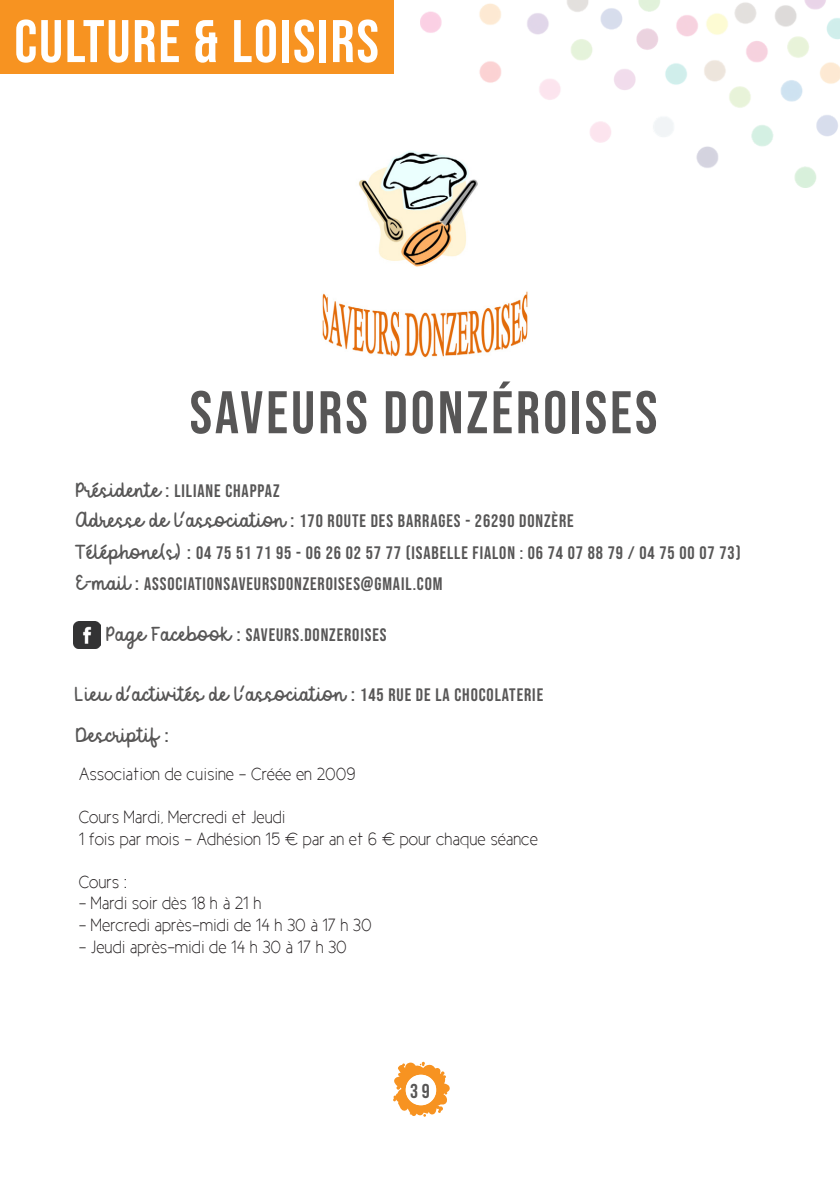
<style>
.page{position:relative;width:840px;height:1191px;background:#fff}
.page>*{position:absolute;margin:0;border:0;box-sizing:border-box;transform-origin:0 0}
.t1{font:60px "Bebas Neue";letter-spacing:.05em;color:#575656}
.t2{font:60px "Bebas Neue";letter-spacing:.03em;color:#fff}
.t3{font:24px "Becca&Perry script";color:#575656}
.t4{font:20px "Bebas Neue";color:#575656}
.t5{font:18px "Bebas Neue";letter-spacing:.05em;color:#575656}
.t6{font:18px "New Cicle Fina";color:#231f20}
.s1{font-family:"Becca&Perry script";font-size:24px}
.s2{font-size:20px}
.s3{font-family:"Bebas Neue";font-size:20px}
.s4{font-family:"Bebas Neue";font-size:18px}
</style>
<div class="page">
<svg style="left:393px;top:1061px;width:56px;height:55px"></svg>
<svg style="left:405px;top:1074px;width:31px;height:31px"></svg>
<div style="left:405px;top:1075px;width:31px;height:30px;background:#fff;border-radius:50%"></div>
<img style="left:322px;top:151px;width:206px;height:207px">
<img style="left:73px;top:621px;width:27px;height:27px">
<img style="left:420px;top:0;width:419px;height:187px">
<div style="left:0;top:0;width:393px;height:74px;background:#f79321"></div>
<p class="t2" style="left:14px;top:7px;width:366px">CULTURE &amp; LOISIRS</p>
<p class="t1" style="left:189px;top:378px;width:469px">SAVEURS DONZÉROISES</p>
<p class="t5" style="left:76px;top:480px;width:205px"><span class="s1">Présidente</span> <span class="s2">:</span> LILIANE CHAPPAZ</p>
<p class="t5" style="left:76px;top:511px;width:499px"><span class="s1">Adresse de l’association</span> <span class="s2">:</span> 170 ROUTE DES BARRAGES - 26290 DONZÈRE</p>
<p class="t5" style="left:75px;top:542px;width:666px"><span class="s1">Téléphone(s)</span> <span class="s2">:</span> 04 75 51 71 95 - 06 26 02 57 77 (ISABELLE FIALON : 06 74 07 88 79 / 04 75 00 07 73)</p>
<p class="t5" style="left:76px;top:573px;width:368px"><span class="s1">E-mail</span> <span class="s2">:</span> ASSOCIATIONSAVEURSDONZEROISES@GMAIL.COM</p>
<p class="t5" style="left:106px;top:625px;width:281px"><span class="s1">Page Facebook</span> <span class="s2">:</span> SAVEURS.DONZEROISES</p>
<p class="t3" style="left:75px;top:679px;width:469px">Lieu d’activités de l’association <span class="s3">:</span> <span class="s4">145 RUE DE LA CHOCOLATERIE</span></p>
<p class="t3" style="left:76px;top:720px;width:94px">Descriptif <span class="s3">:</span></p>
<p class="t6" style="left:79px;top:764px;width:278px">Association de cuisine - Créée en 2009</p>
<p class="t6" style="left:79px;top:807px;width:208px">Cours Mardi, Mercredi et Jeudi</p>
<p class="t6" style="left:79px;top:829px;width:460px">1 fois par mois - Adhésion 15 € par an et 6 € pour chaque séance</p>
<p class="t6" style="left:79px;top:872px;width:50px">Cours :</p>
<p class="t6" style="left:79px;top:893px;width:184px">- Mardi soir dès 18 h à 21 h</p>
<p class="t6" style="left:79px;top:915px;width:294px">- Mercredi après-midi de 14 h 30 à 17 h 30</p>
<p class="t6" style="left:79px;top:937px;width:269px">- Jeudi après-midi de 14 h 30 à 17 h 30</p>
<p class="t4" style="left:410px;top:1079px;width:21px">39</p>
</div>
